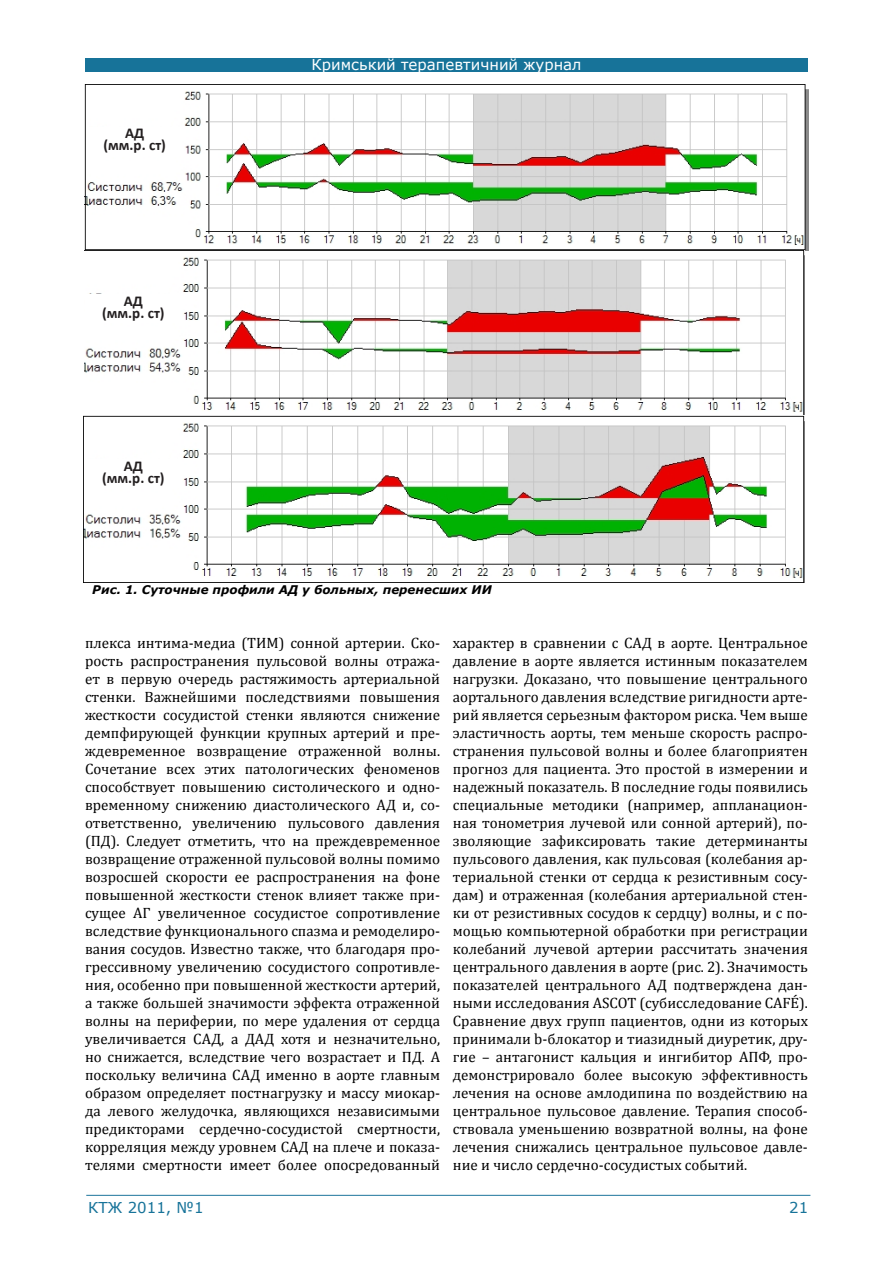
<style>
.page{position:relative;width:893px;height:1263px;background:#fff}
.page>*{position:absolute;margin:0;border:0;box-sizing:border-box;transform-origin:0 0}
.j-BAS{font:15px/18px "Cambria";color:#000;text-align:justify}
.j-TABLE-Header{font:700 15px/12px "Calibri";color:#231f20;text-align:center}
.t1{font:15px "Verdana";color:#fff}
.t2{font:15px "Verdana";color:#177399}
.j-Captiion{font:italic 700 11.85px "Verdana";color:#000}
</style>
<div class="page">
<div style="left:85px;top:58px;width:723px;height:14px;background:#177399"></div>
<hr style="left:86px;top:1195px;width:724px;height:1px;background:#1c759b">
<img style="left:85px;top:84px;width:723px;height:167px">
<img style="left:84px;top:251px;width:720px;height:332px">
<div style="left:88px;top:127px;width:94px;height:29px;background:#fff"></div>
<div style="left:85px;top:294px;width:97px;height:29px;background:#fff"></div>
<div style="left:85px;top:459px;width:97px;height:29px;background:#fff"></div>
<p class="j-TABLE-Header" style="left:104px;top:127px;width:64px">АД (мм.р. ст)</p>
<p class="j-TABLE-Header" style="left:102px;top:295px;width:64px">АД (мм.р. ст)</p>
<p class="j-TABLE-Header" style="left:102px;top:459px;width:64px">АД (мм.р. ст)</p>
<p class="t1" style="left:311px;top:54px;width:272px">Кримський терапевтичний журнал</p>
<p class="j-Captiion" style="left:92px;top:581px;width:401px">Рис. 1. Суточные профили АД у больных, перенесших ИИ</p>
<p class="j-BAS" style="left:85px;top:634px;width:357px">плекса интима-медиа (ТИМ) сонной артерии. Ско&shy;рость распространения пульсовой волны отража&shy;ет в первую очередь растяжимость артериальной стенки. Важнейшими последствиями повышения жесткости сосудистой стенки являются снижение демпфирующей функции крупных артерий и пре&shy;ждевременное возвращение отраженной волны.<br>Сочетание всех этих патологических феноменов способствует повышению систолического и одно&shy;временному снижению диастолического АД и, со&shy;ответственно, увеличению пульсового давления (ПД). Следует отметить, что на преждевременное возвращение отраженной пульсовой волны помимо возросшей скорости ее распространения на фоне повышенной жесткости стенок влияет также при&shy;сущее АГ увеличенное сосудистое сопротивление вследствие функционального спазма и ремоделиро&shy;вания сосудов. Известно также, что благодаря про&shy;грессивному увеличению сосудистого сопротивле&shy;ния, особенно при повышенной жесткости артерий, а также большей значимости эффекта отраженной волны на периферии, по мере удаления от сердца увеличивается САД, а ДАД хотя и незначительно, но снижается, вследствие чего возрастает и ПД. А поскольку величина САД именно в аорте главным образом определяет постнагрузку и массу миокар&shy;да левого желудочка, являющихся независимыми предикторами сердечно-сосудистой смертности, корреляция между уровнем САД на плече и показа&shy;телями смертности имеет более опосредованный</p>
<p class="j-BAS" style="left:453px;top:634px;width:357px">характер в сравнении с CАД в аорте. Центральное давление в аорте является истинным показателем нагрузки. Доказано, что повышение центрального аортального давления вследствие ригидности арте&shy;рий является серьезным фактором риска. Чем выше эластичность аорты, тем меньше скорость распро&shy;странения пульсовой волны и более благоприятен прогноз для пациента. Это простой в измерении и надежный показатель. В последние годы появились специальные методики (например, аппланацион&shy;ная тонометрия лучевой или сонной артерий), по&shy;зволяющие зафиксировать такие детерминанты пульсового давления, как пульсовая (колебания ар&shy;териальной стенки от сердца к резистивным сосу&shy;дам) и отраженная (колебания артериальной стен&shy;ки от резистивных сосудов к сердцу) волны, и с по&shy;мощью компьютерной обработки при регистрации колебаний лучевой артерии рассчитать значения центрального давления в аорте (рис. 2). Значимость показателей центрального АД подтверждена дан&shy;ными исследования ASCOT (субисследование CAFÉ).<br>Сравнение двух групп пациентов, одни из которых принимали b-блокатор и тиазидный диуретик, дру&shy;гие – антагонист кальция и ингибитор АПФ, про&shy;демонстрировало более высокую эффективность лечения на основе амлодипина по воздействию на центральное пульсовое давление. Терапия способ&shy;ствовала уменьшению возвратной волны, на фоне лечения снижались центральное пульсовое давле&shy;ние и число сердечно-сосудистых событий.</p>
<p class="t2" style="left:88px;top:1198px;width:117px">КТЖ 2011, №1</p>
<p class="t2" style="left:789px;top:1198px;width:21px">21</p>
</div>
